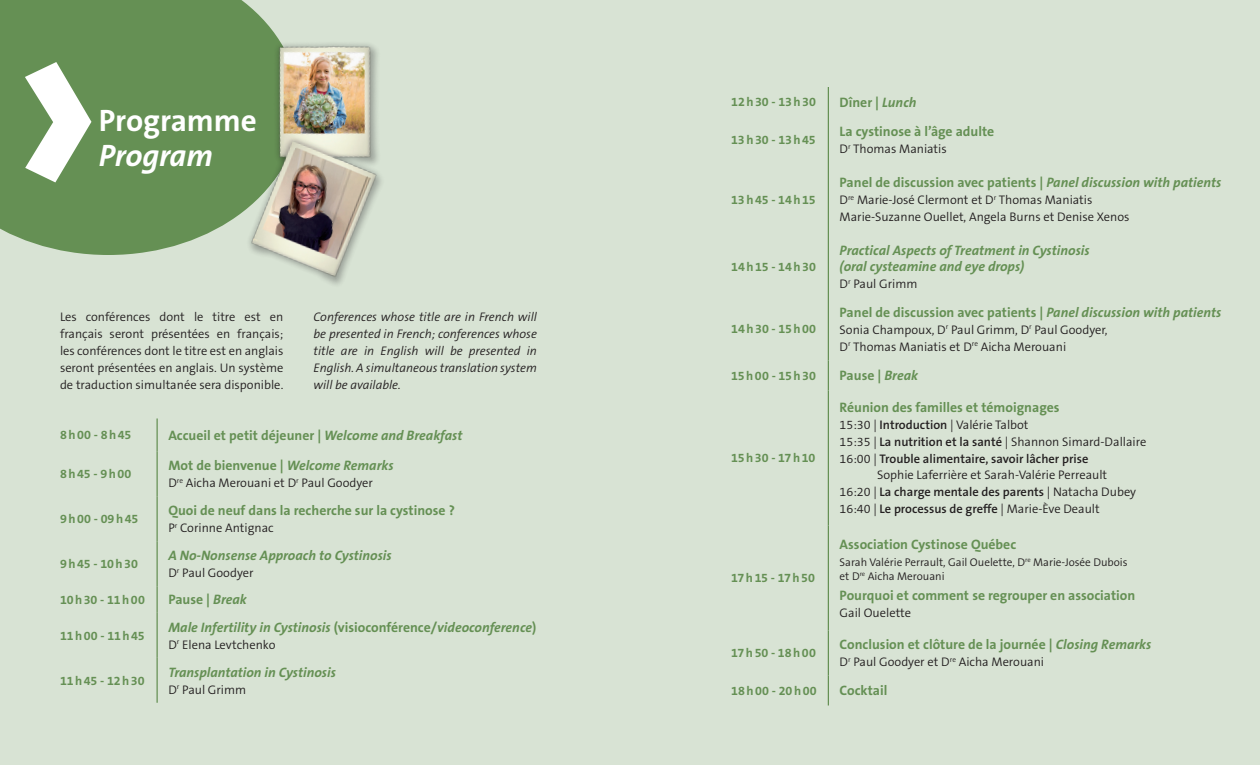
<style>
.page{position:relative;width:1260px;height:765px;background:#d8e3d4}
.page>*{position:absolute;margin:0;border:0;box-sizing:border-box;transform-origin:0 0}
.t1{font:700 311.25px "The Sans B7";color:#fff}
.t2{font:italic 700 31.12px "The Sans B7";color:#fff}
.t3{font:700 31.12px "The Sans B7";color:#fff}
.t4{font:700 13.75px "The Sans B7";color:#659054}
.t5{font:italic 700 13.75px/16.2px "The Sans B7";color:#659054}
.t6{font:300 12.5px/17px "The Sans B4";color:#231f20}
.t7{font:700 12.5px "The Sans B7";letter-spacing:-.01em;color:#659054}
.t8{font:italic 300 12.5px/17px "The Sans B4";color:#231f20;text-align:justify}
.t9{font:600 12.5px "The Sans B6";color:#231f20}
.t10{font:300 11.25px/13.8px "The Sans B4";color:#231f20}
.s1{font-style:italic}
.s2{font-style:normal}
.s3{font-family:"The Sans B6";font-weight:600}
.s4{font-family:"The Sans B4";font-weight:300}
</style>
<div class="page">
<hr style="left:156px;top:418px;width:2px;height:33px;background:#659054">
<hr style="left:156px;top:451px;width:2px;height:45px;background:#659054">
<hr style="left:156px;top:496px;width:2px;height:45px;background:#659054">
<hr style="left:156px;top:541px;width:2px;height:45px;background:#659054">
<hr style="left:156px;top:586px;width:2px;height:27px;background:#659054">
<hr style="left:156px;top:613px;width:2px;height:45px;background:#659054">
<hr style="left:156px;top:658px;width:2px;height:45px;background:#659054">
<hr style="left:828px;top:87px;width:1px;height:30px;background:#659054">
<hr style="left:828px;top:117px;width:1px;height:45px;background:#659054">
<hr style="left:828px;top:162px;width:1px;height:75px;background:#659054">
<hr style="left:828px;top:237px;width:1px;height:60px;background:#659054">
<hr style="left:828px;top:297px;width:1px;height:63px;background:#659054">
<hr style="left:828px;top:360px;width:1px;height:30px;background:#659054">
<hr style="left:828px;top:390px;width:1px;height:135px;background:#659054">
<hr style="left:828px;top:526px;width:1px;height:105px;background:#659054">
<hr style="left:828px;top:631px;width:1px;height:45px;background:#659054">
<hr style="left:828px;top:676px;width:1px;height:30px;background:#659054">
<div style="left:0;top:0;width:257px;height:255px;background:#659054"></div>
<img style="left:196px;top:13px;width:186px;height:272px">
<h1 class="t1" style="left:7px;top:-55px;width:99px">›</h1>
<h2 class="t3" style="left:99px;top:104px;width:160px">Programme</h2>
<h2 class="t2" style="left:100px;top:122px;width:141px">Thank you</h2>
<h2 class="t2" style="left:99px;top:139px;width:116px">Program</h2>
<p class="t6" style="left:60px;top:309px;width:225px;text-align:justify">Les conférences dont le titre est en français seront présentées en français; les conférences dont le titre est en anglais seront présentées en anglais. Un système de traduction simultanée sera disponible.</p>
<p class="t8" style="left:314px;top:309px;width:225px">Conferences whose title are in French will be presented in French; conferences whose title are in English will be presented in English. A simultaneous translation system will be available.</p>
<p class="t7" style="left:60px;top:429px;width:73px">8 h 00-8 h 45</p>
<p class="t4" style="left:168px;top:428px;width:296px">Accueil et petit déjeuner | <span class="s1">Welcome and Breakfast</span></p>
<p class="t7" style="left:60px;top:468px;width:73px">8 h 45-9 h 00</p>
<p class="t4" style="left:168px;top:458px;width:227px">Mot de bienvenue | <span class="s1">Welcome Remarks</span></p>
<p class="t6" style="left:168px;top:475px;width:206px">D<sup>re</sup> Aicha Merouani et D<sup>r</sup> Paul Goodyer</p>
<p class="t7" style="left:60px;top:513px;width:80px">9 h 00 - 09 h 45</p>
<p class="t7" style="left:60px;top:558px;width:79px">9 h 45 - 10 h 30</p>
<p class="t4" style="left:168px;top:503px;width:288px">Quoi de neuf dans la recherche sur la cystinose ?</p>
<p class="t6" style="left:168px;top:520px;width:107px">P<sup>r</sup> Corinne Antignac</p>
<p class="t5" style="left:168px;top:548px;width:225px">A No-Nonsense Approach to Cystinosis</p>
<p class="t6" style="left:168px;top:565px;width:87px">D<sup>r</sup> Paul Goodyer</p>
<p class="t7" style="left:60px;top:593px;width:86px">10 h 30 - 11 h 00</p>
<p class="t4" style="left:168px;top:593px;width:80px">Pause | <span class="s1">Break</span></p>
<p class="t7" style="left:60px;top:629px;width:86px">11 h 00 - 11 h 45</p>
<p class="t5" style="left:168px;top:620px;width:370px">Male Infertility in Cystinosis <span class="s2">(visioconférence/</span>videoconference<span class="s2">)</span></p>
<p class="t6" style="left:168px;top:637px;width:109px">D<sup>r</sup> Elena Levtchenko</p>
<p class="t7" style="left:60px;top:674px;width:86px">11 h 45 - 12 h 30</p>
<p class="t5" style="left:168px;top:665px;width:169px">Transplantation in Cystinosis</p>
<p class="t6" style="left:168px;top:682px;width:79px">D<sup>r</sup> Paul Grimm</p>
<p class="t7" style="left:731px;top:96px;width:86px">12 h 30 - 13 h 30</p>
<p class="t4" style="left:840px;top:95px;width:78px">Dîner | <span class="s1">Lunch</span></p>
<p class="t7" style="left:731px;top:133px;width:86px">13 h 30 - 13 h 45</p>
<p class="t4" style="left:840px;top:124px;width:156px">La cystinose à l’âge adulte</p>
<p class="t6" style="left:840px;top:141px;width:109px">D<sup>r</sup> Thomas Maniatis</p>
<p class="t7" style="left:731px;top:193px;width:86px">13 h 45 - 14 h 15</p>
<p class="t7" style="left:731px;top:261px;width:86px">14 h 15 - 14 h 30</p>
<p class="t7" style="left:731px;top:322px;width:86px">14 h 30 - 15 h 00</p>
<p class="t4" style="left:840px;top:175px;width:383px">Panel de discussion avec patients | <span class="s1">Panel discussion with patients</span></p>
<p class="t6" style="left:840px;top:192px;width:292px">D<sup>re</sup> Marie-José Clermont et D<sup>r</sup> Thomas Maniatis<br>Marie-Suzanne Ouellet, Angela Burns et Denise Xenos</p>
<p class="t5" style="left:840px;top:243px;width:252px">Practical Aspects of Treatment in Cystinosis (oral cysteamine and eye drops)</p>
<p class="t6" style="left:840px;top:276px;width:79px">D<sup>r</sup> Paul Grimm</p>
<p class="t4" style="left:840px;top:305px;width:383px">Panel de discussion avec patients | <span class="s1">Panel discussion with patients</span></p>
<p class="t6" style="left:840px;top:322px;width:270px">Sonia Champoux, D<sup>r</sup> Paul Grimm, D<sup>r</sup> Paul Goodyer,<br>D<sup>r</sup> Thomas Maniatis et D<sup>re</sup> Aicha Merouani</p>
<p class="t7" style="left:731px;top:369px;width:86px">15 h 00 - 15 h 30</p>
<p class="t4" style="left:840px;top:368px;width:80px">Pause | <span class="s1">Break</span></p>
<p class="t7" style="left:731px;top:452px;width:86px">15 h 30 - 17 h 10</p>
<p class="t7" style="left:731px;top:572px;width:85px">17 h 15 - 17 h 50</p>
<p class="t7" style="left:731px;top:647px;width:86px">17 h 50 - 18 h 00</p>
<p class="t4" style="left:840px;top:401px;width:221px">Réunion des familles et témoignages</p>
<p class="t6" style="left:840px;top:417px;width:308px">15:30 | <span class="s3">Introduction</span> | Valérie Talbot<br>15:35 | <span class="s3">La nutrition et la santé</span> | Shannon Simard-Dallaire</p>
<p class="t9" style="left:840px;top:453px;width:250px"><span class="s4">16:00 |</span> Trouble alimentaire, savoir lâcher prise</p>
<p class="t6" style="left:877px;top:467px;width:232px">Sophie Laferrière et Sarah-Valérie Perreault</p>
<p class="t9" style="left:840px;top:485px;width:298px"><span class="s4">16:20 |</span> La charge mentale des parents <span class="s4">| Natacha Dubey</span></p>
<p class="t6" style="left:840px;top:501px;width:262px">16:40 | <span class="s3">Le processus de greffe</span> | Marie-Ève Deault</p>
<p class="t4" style="left:840px;top:537px;width:178px">Association Cystinose Québec</p>
<p class="t10" style="left:840px;top:556px;width:290px">Sarah Valérie Perrault, Gail Ouelette, D<sup>re</sup> Marie-Josée Dubois et D<sup>re</sup> Aicha Merouani</p>
<p class="t4" style="left:840px;top:588px;width:297px">Pourquoi et comment se regrouper en association</p>
<p class="t6" style="left:840px;top:605px;width:73px">Gail Ouelette</p>
<p class="t4" style="left:840px;top:637px;width:313px">Conclusion et clôture de la journée | <span class="s1">Closing Remarks</span></p>
<p class="t6" style="left:840px;top:654px;width:206px">D<sup>r</sup> Paul Goodyer et D<sup>re</sup> Aicha Merouani</p>
<p class="t7" style="left:731px;top:684px;width:87px">18 h 00 - 20 h 00</p>
<p class="t4" style="left:840px;top:683px;width:49px">Cocktail</p>
</div>
